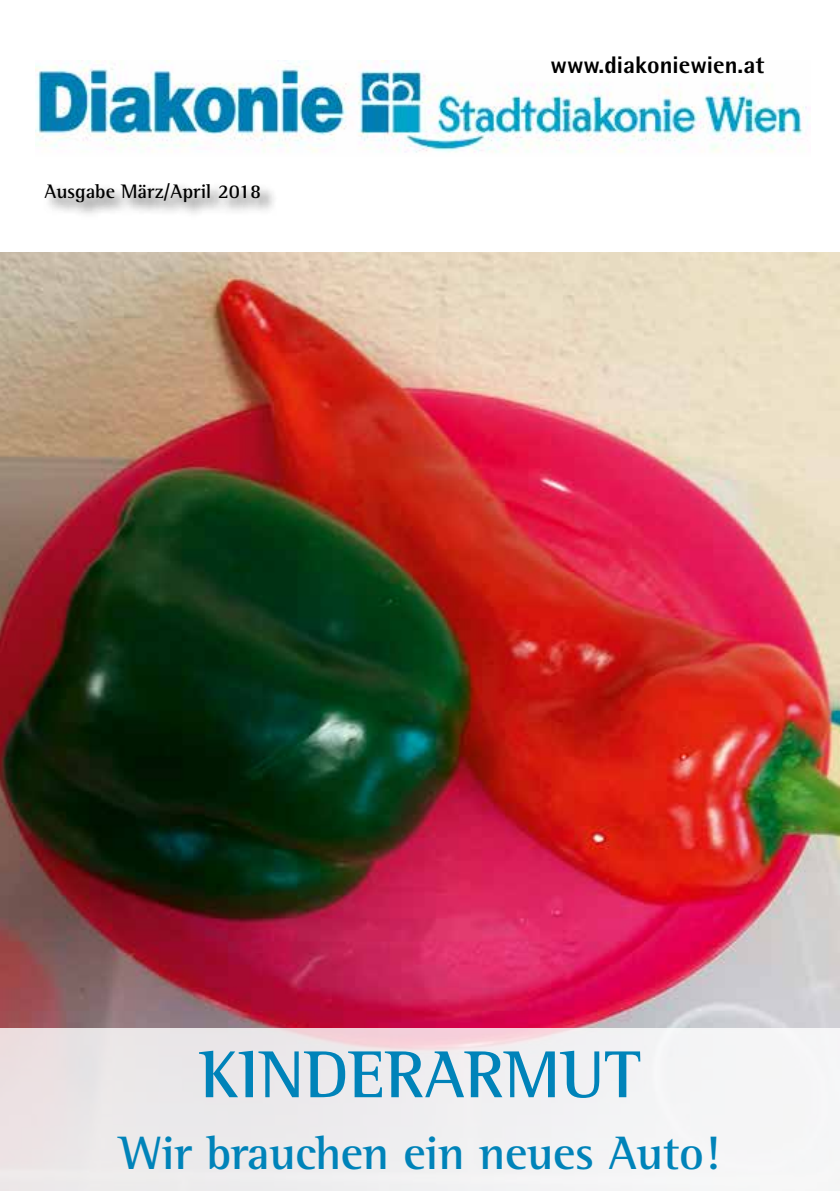
<style>
.page{position:relative;width:840px;height:1191px;background:#fff}
.page>*{position:absolute;margin:0;border:0;box-sizing:border-box;transform-origin:0 0}
.t1{font:700 68px "Rotis Semi Serif Std";color:#0083b9}
.t2{font:700 48px "Rotis Semi Serif Std";letter-spacing:-.01em;color:#0083b9}
.t3{font:800 24px "Rotis Semi Sans Std";color:#000}
.t4{font:700 20px "Rotis Semi Serif Std";color:#000}
</style>
<div class="page">
<img style="left:0;top:252px;width:839px;height:775px">
<img style="left:35px;top:61px;width:773px;height:92px">
<div style="left:43px;top:181px;width:235px;height:39px;background:#000;opacity:.75"></div>
<div style="left:0;top:1027px;width:839px;height:164px;background:linear-gradient(to right,#e9e3e5,#f6f7f9)"></div>
<p class="t4" style="left:45px;top:179px;width:218px">Ausgabe März/April 2018</p>
<p class="t3" style="left:550px;top:50px;width:215px">www.diakoniewien.at</p>
<h1 class="t1" style="left:200px;top:1033px;width:442px">KINDERARMUT</h1>
<p class="t2" style="left:120px;top:1124px;width:600px">Wir brauchen ein neues Auto!</p>
</div>
